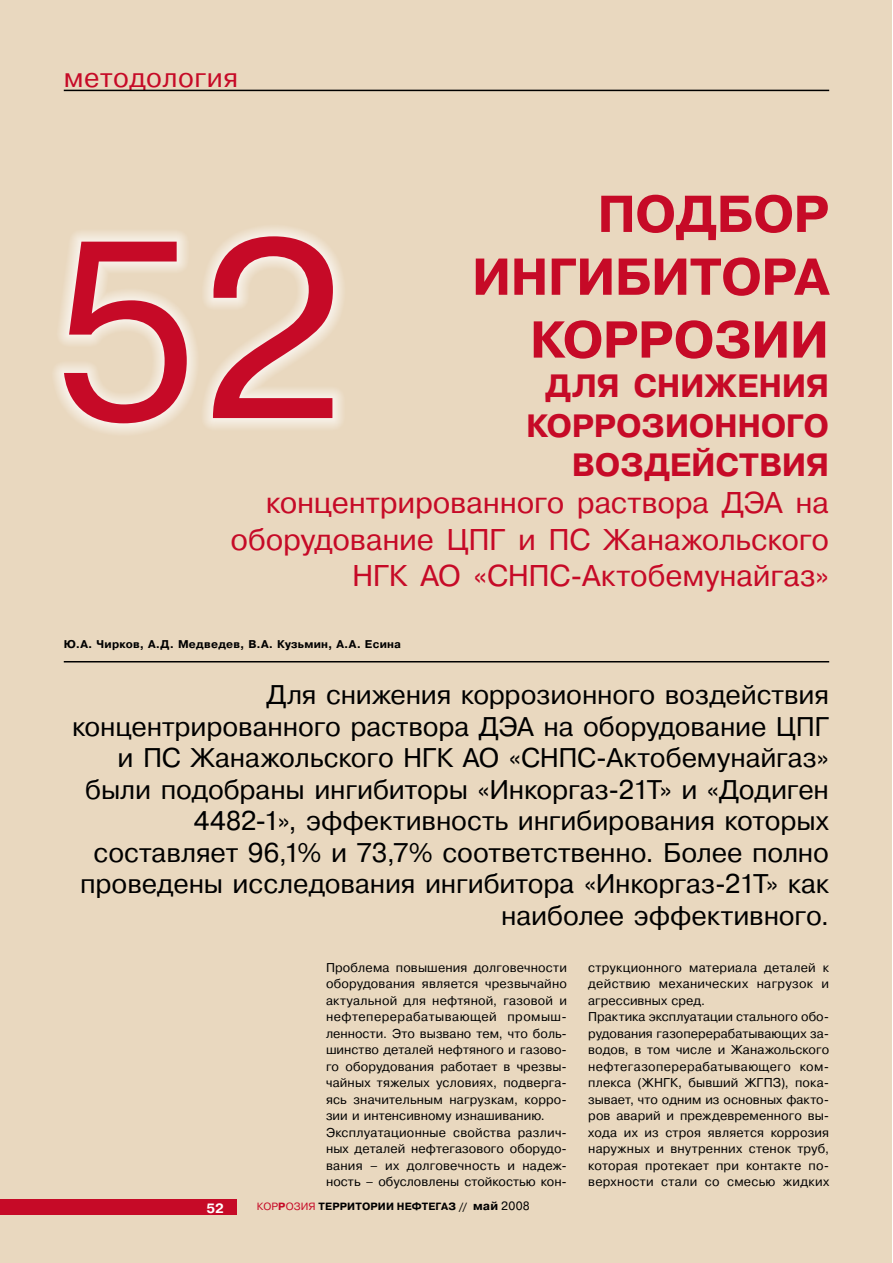
<style>
.page{position:relative;width:893px;height:1263px;background:#fff}
.page>*{position:absolute;margin:0;border:0;box-sizing:border-box;transform-origin:0 0}
.t1{font:252px "Pragmatica C";color:#c60a27}
.t2{font:700 51.75px "Pragmatica C";letter-spacing:-.015em;color:#c60a27}
.t3{font:700 32.25px "Pragmatica C";letter-spacing:-.015em;color:#c60a27}
.t4{font:30px/36.8px "Pragmatica C";letter-spacing:-.005em;color:#c60a27;text-align:right}
.t5{font:27px/31.5px "Pragmatica C";letter-spacing:-.005em;color:#000;text-align:right}
.t6{font:27px "Pragmatica C";letter-spacing:.02em;color:#c60a27}
.t7{font:700 13.5px "Pragmatica C";color:#fff}
.t8{font:12.75px/16.5px "Pragmatica C";letter-spacing:.015em;color:#000}
.t9{font:700 11.25px "Pragmatica C";letter-spacing:.025em;color:#000}
.t10{font:700 10.5px "Pragmatica C";letter-spacing:.015em;color:#000}
.s1{font-weight:400;color:#c60a27}
.s2{color:#c60a27}
.s3{font-size:12px}
.s4{font-weight:400;font-size:12px}
</style>
<div class="page">
<div style="left:0;top:0;width:891px;height:1263px;background:#e9d8bf"></div>
<hr style="left:64px;top:90px;width:765px;height:1px;background:#000">
<div style="left:0;top:1199px;width:237px;height:16px;background:#c60a27"></div>
<hr style="left:64px;top:661px;width:765px;height:1px;background:#000">
<svg style="left:54px;top:227px;width:289px;height:206px"></svg>
<h3 class="t6" style="left:64px;top:63px;width:176px">методология</h3>
<h2 class="t2" style="left:597px;top:185px;width:156px">Подбор</h2>
<h2 class="t2" style="left:472px;top:248px;width:37px">ингибитора</h2>
<h2 class="t2" style="left:530px;top:311px;width:71px">коррозии</h2>
<h3 class="t3" style="left:545px;top:368px;width:112px">для сни</h3>
<h3 class="t3" style="left:705px;top:368px;width:55px">жени</h3>
<h3 class="t3" style="left:806px;top:368px;width:25px">я</h3>
<h3 class="t3" style="left:526px;top:408px;width:45px">коррозионного</h3>
<h3 class="t3" style="left:572px;top:447px;width:259px">воздействия</h3>
<h3 class="t4" style="left:231px;top:484px;width:600px">концентрированного раствора ДЭА на оборудование ЦПГ и ПС Жанажольского<br>НГК АО «СНПС-Актобемунайгаз»</h3>
<h1 class="t1" style="left:52px;top:191px;width:294px">52</h1>
<p class="t9" style="left:64px;top:638px;width:339px">Ю.А. Чирков, А.Д. Медведев, В.А. Кузьмин, А.А. Есина</p>
<p class="t5" style="left:72px;top:679px;width:759px">Для снижения коррозионного воздействия концентрированного раствора ДЭА на оборудование ЦПГ и ПС Жанажольского НГК АО «СНПС-Актобемунайгаз» были подобраны ингибиторы «Инкоргаз-21Т» и «Додиген 4482-1», эффективность ингибирования которых составляет 96,1% и 73,7% соответственно. Более полно проведены исследования ингибитора «Инкоргаз-21Т» как наиболее эффективного.</p>
<p class="t8" style="left:326px;top:959px;width:242px">Проблема повышения долговечности оборудования является чрезвычайно актуальной для нефтяной, газовой и нефтеперерабатывающей промыш&shy;ленности. Это вызвано тем, что боль&shy;шинство деталей нефтяного и газово&shy;го оборудования работает в чрезвы&shy;чайных тяжелых условиях, подверга&shy;ясь значительным нагрузкам, корро&shy;зии и интенсивному изнашиванию.<br>Эксплуатационные свойства различ&shy;ных деталей нефтегазового оборудо&shy;вания – их долговечность и надеж&shy;ность – обусловлены стойкостью кон-</p>
<p class="t8" style="left:588px;top:959px;width:242px">струкционного материала деталей к действию механических нагрузок и агрессивных сред.<br>Практика эксплуатации стального обо&shy;рудования газоперерабатывающих за&shy;водов, в том числе и Жанажольского нефтегазоперерабатывающего ком&shy;плекса (ЖНГК, бывший ЖГПЗ), пока&shy;зывает, что одним из основных факто&shy;ров аварий и преждевременного вы&shy;хода их из строя является коррозия наружных и внутренних стенок труб, которая протекает при контакте по&shy;верхности стали со смесью жидких</p>
<p class="t7" style="left:206px;top:1200px;width:19px">52</p>
<p class="t10" style="left:257px;top:1200px;width:274px"><span class="s1">КОР</span><span class="s2">Р</span><span class="s1">ОЗИЯ</span> ТЕРРИТОРИИ НЕФТЕГАЗ // <span class="s3">май</span> <span class="s4">2008</span></p>
</div>
